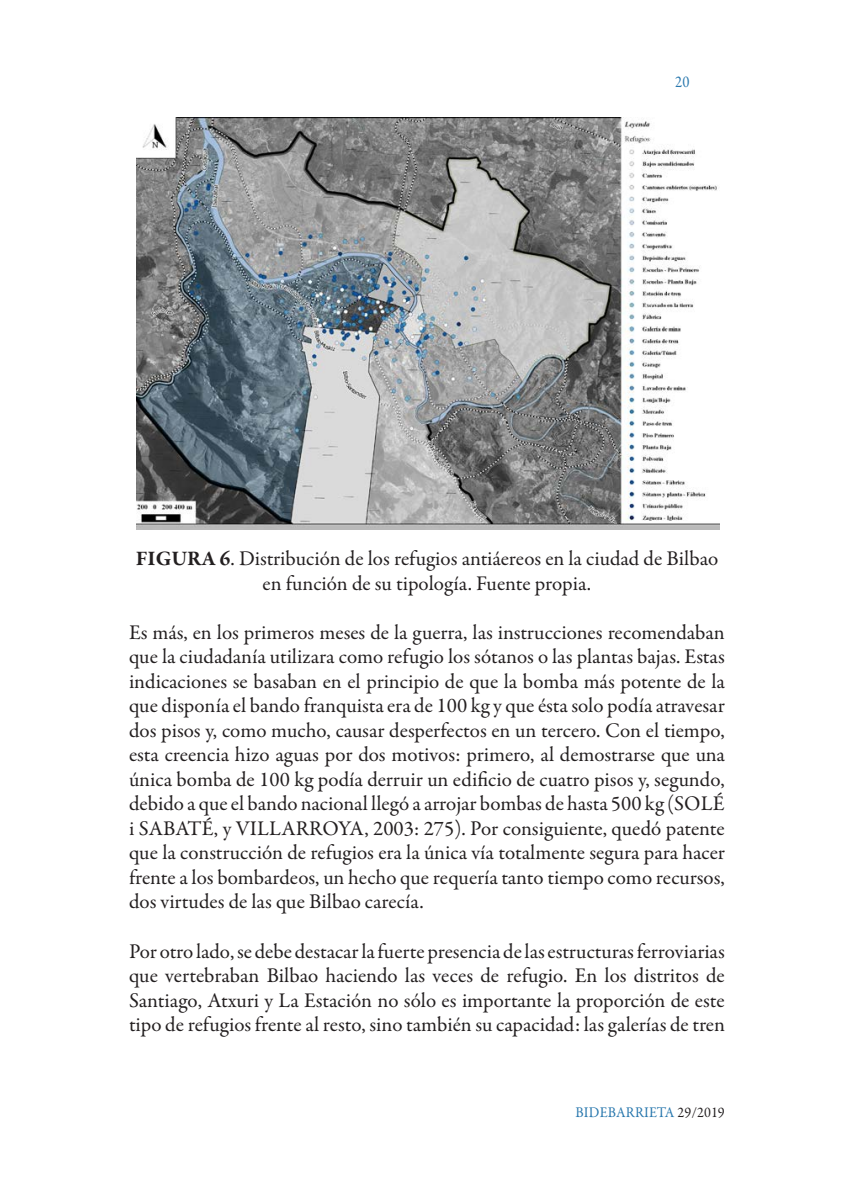
<style>
.page{position:relative;width:844px;height:1191px;background:#fff}
.page>*{position:absolute;margin:0;border:0;box-sizing:border-box;transform-origin:0 0}
.t1{font:21px/24.5px "Garamond Premr Pro";color:#231f20;text-align:justify}
.t2{font:16.62px "Garamond Premr Pro";color:#2877ad;scale:.88 1}
.t3{font:14.88px "Garamond Premr Pro";letter-spacing:.01em;color:#2877ad;scale:.95 1}
.s1{font-weight:700}
.s2{color:#231f20}
</style>
<div class="page">
<img style="left:136px;top:118px;width:583px;height:412px">
<p class="t2" style="left:675px;top:72px;width:18px">20</p>
<p class="t1" style="left:136px;top:547px;width:583px;text-align:center"><span class="s1">FIGURA 6</span>. Distribución de los refugios antiáereos en la ciudad de Bilbao en función de su tipología. Fuente propia.</p>
<p class="t1" style="left:129px;top:620px;width:597px">Es más, en los primeros meses de la guerra, las instrucciones recomendaban que la ciudadanía utilizara como refugio los sótanos o las plantas bajas. Estas indicaciones se basaban en el principio de que la bomba más potente de la que disponía el bando franquista era de 100 kg y que ésta solo podía atravesar dos pisos y, como mucho, causar desperfectos en un tercero. Con el tiempo, esta creencia hizo aguas por dos motivos: primero, al demostrarse que una única bomba de 100 kg podía derruir un edificio de cuatro pisos y, segundo, debido a que el bando nacional llegó a arrojar bombas de hasta 500 kg (SOLÉ i SABATÉ, y VILLARROYA, 2003: 275). Por consiguiente, quedó patente que la construcción de refugios era la única vía totalmente segura para hacer frente a los bombardeos, un hecho que requería tanto tiempo como recursos, dos virtudes de las que Bilbao carecía.</p>
<p class="t1" style="left:129px;top:939px;width:597px">Por otro lado, se debe destacar la fuerte presencia de las estructuras ferroviarias que vertebraban Bilbao haciendo las veces de refugio. En los distritos de Santiago, Atxuri y La Estación no sólo es importante la proporción de este tipo de refugios frente al resto, sino también su capacidad: las galerías de tren</p>
<p class="t3" style="left:575px;top:1103px;width:159px">BIDEBARRIETA <span class="s2">29/2019</span></p>
</div>
